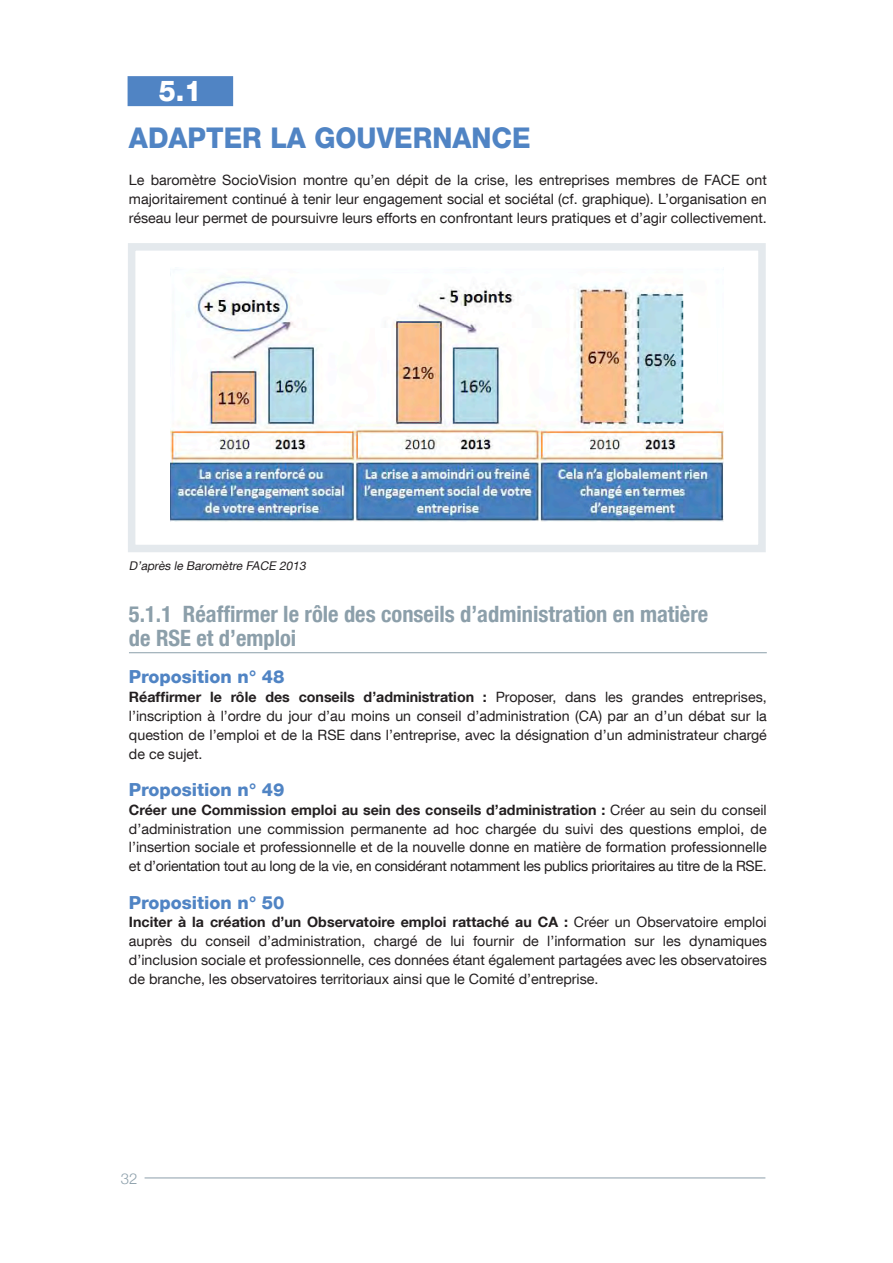
<style>
.page{position:relative;width:893px;height:1263px;background:#fff}
.page>*{position:absolute;margin:0;border:0;box-sizing:border-box;transform-origin:0 0}
.TITRE_1_1{font:800 28.5px "Helvetica Neue LT Com";color:#5084c4;scale:.95 1}
.TITRE_1_1-2{font:800 28.5px "Helvetica Neue LT Com";color:#fff;scale:.95 1}
.TITRE_2_1_1{font:700 condensed 22.5px "Helvetica Neue LT Com";color:#8c9faa}
.proposition{font:800 18px "Helvetica Neue LT Com";color:#5084c4}
.texte_courant{font:800 18px "Helvetica Neue LT Com";color:#5084c4}
.t1{font:300 15px "Helvetica Neue";color:#8c9faa}
.texte_courant-2{font:14.25px/18.8px "Helvetica Neue LT Com";color:#231f20;text-align:justify}
.texte_courant-3{font:italic 12px "Helvetica Neue LT Com";color:#231f20}
.s1{font-weight:700}
</style>
<div class="page">
<hr style="left:145px;top:1177px;width:620px;height:1px;background:#8c9faa">
<hr style="left:129px;top:652px;width:638px;height:1px;background:#8c9faa">
<div style="left:128px;top:76px;width:105px;height:30px;background:#5084c4"></div>
<img style="left:170px;top:273px;width:554px;height:248px">
<div style="left:128px;top:243px;width:638px;height:309px;border:8px solid #e4e9ed"></div>
<p class="TITRE_1_1-2" style="left:159px;top:74px;width:46px">5.1</p>
<p class="TITRE_1_1" style="left:129px;top:121px;width:424px">ADAPTER LA GOUVERNANCE</p>
<p class="texte_courant-2" style="left:129px;top:171px;width:639px">Le baromètre SocioVision montre qu’en dépit de la crise, les entreprises membres de FACE ont majoritairement continué à tenir leur engagement social et sociétal (cf. graphique). L’organisation en réseau leur permet de poursuivre leurs efforts en confrontant leurs pratiques et d’agir collectivement.</p>
<p class="texte_courant-3" style="left:129px;top:558px;width:181px">D’après le Baromètre FACE 2013</p>
<p class="TITRE_2_1_1" style="left:129px;top:600px;width:581px">5.1.1 Réaffirmer le rôle des conseils d’administration en matière</p>
<p class="TITRE_2_1_1" style="left:129px;top:624px;width:169px">de RSE et d’emploi</p>
<p class="proposition" style="left:129px;top:666px;width:157px">Proposition n° 48</p>
<p class="texte_courant-2" style="left:129px;top:687px;width:639px"><span class="s1">Réaffirmer le rôle des conseils d’administration :</span> Proposer, dans les grandes entreprises, l’inscription à l’ordre du jour d’au moins un conseil d’administration (CA) par an d’un débat sur la question de l’emploi et de la RSE dans l’entreprise, avec la désignation d’un administrateur chargé de ce sujet.</p>
<p class="proposition" style="left:129px;top:779px;width:157px">Proposition n° 49</p>
<p class="texte_courant-2" style="left:129px;top:800px;width:639px"><span class="s1">Créer une Commission emploi au sein des conseils d’administration :</span> Créer au sein du conseil d’administration une commission permanente ad hoc chargée du suivi des questions emploi, de l’insertion sociale et professionnelle et de la nouvelle donne en matière de formation professionnelle et d’orientation tout au long de la vie, en considérant notamment les publics prioritaires au titre de la RSE.</p>
<p class="texte_courant" style="left:129px;top:891px;width:157px">Proposition n° 50</p>
<p class="texte_courant-2" style="left:129px;top:912px;width:639px"><span class="s1">Inciter à la création d’un Observatoire emploi rattaché au CA :</span> Créer un Observatoire emploi auprès du conseil d’administration, chargé de lui fournir de l’information sur les dynamiques d’inclusion sociale et professionnelle, ces données étant également partagées avec les observatoires de branche, les observatoires territoriaux ainsi que le Comité d’entreprise.</p>
<p class="t1" style="left:121px;top:1169px;width:18px">32</p>
</div>
